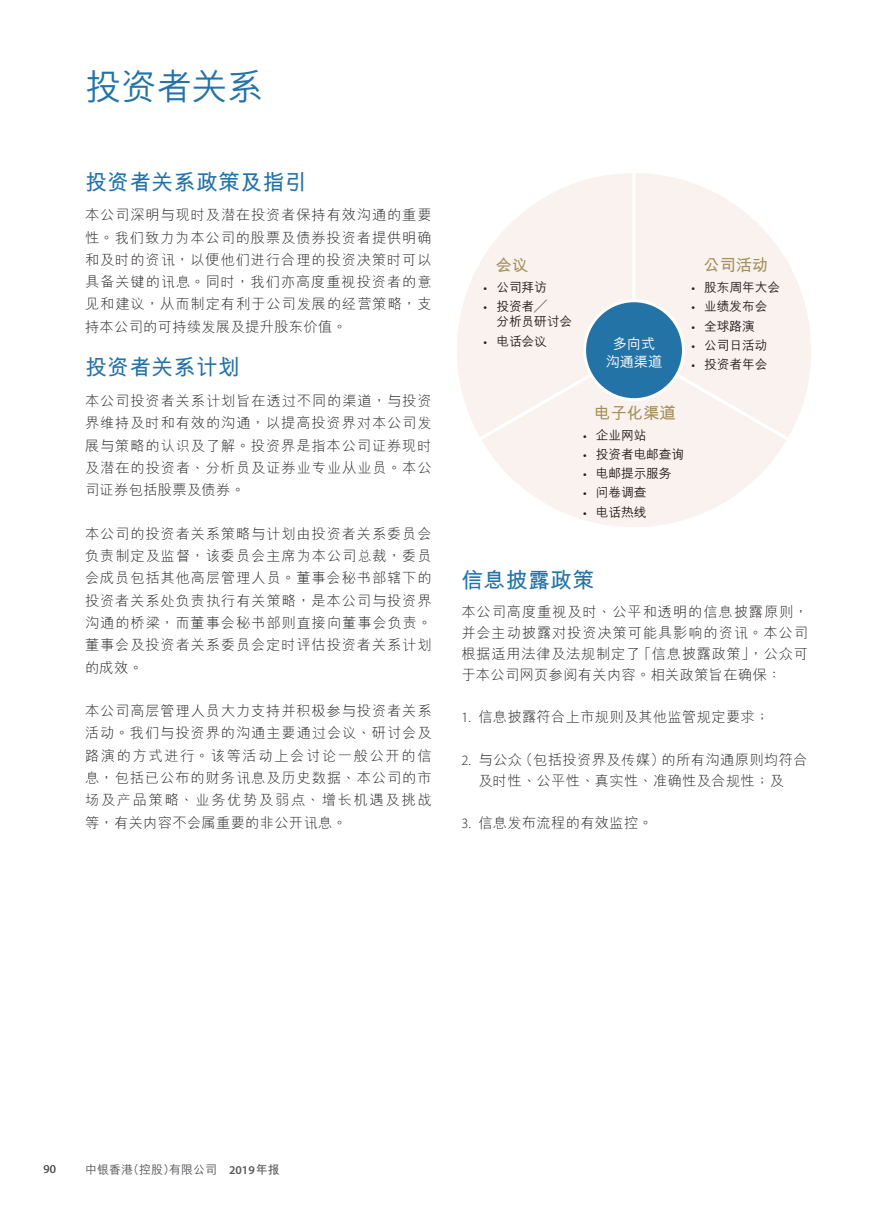
<style>
.page{position:relative;width:893px;height:1212px;background:#fff}
.page>*{position:absolute;margin:0;border:0;box-sizing:border-box;transform-origin:0 0}
.t1{font:500 36px "M Hei HKS";letter-spacing:-.01em;color:#2473a7}
.t2{font:700 21.75px "M Hei HKS";letter-spacing:.02em;color:#2473a7}
.t3{font:700 16.5px "M Hei HKS";letter-spacing:-.01em;color:#a3905a}
.t4{font:300 14.25px/22.4px "M Hei HKS";letter-spacing:.05em;color:#231f20;text-align:justify}
.t5{font:300 14.25px/21px "M Hei HKS";letter-spacing:.03em;color:#231f20;text-align:center}
.t6{font:300 14.25px "M Hei HKS";letter-spacing:.02em;color:#231f20}
.t7{font:500 14.25px/18px "M Hei HKS";letter-spacing:-.01em;color:#fff;text-align:center}
.t8{font:500 12.75px/15px "M Hei HKS";letter-spacing:-.01em;color:#231f20}
.t9{font:500 12px "M Hei HKS";color:#57585a}
.t10{font:12px "Myriad Pro";color:#57585a}
.s1{font-family:"Myriad Pro";font-weight:400}
.s2{font-family:"Myriad Pro"}
.s3{font-family:"Myriad Pro";font-weight:600}
.s4{font-weight:700}
</style>
<div class="page">
<svg style="left:457px;top:173px;width:173px;height:254px"></svg>
<svg style="left:475px;top:346px;width:309px;height:181px"></svg>
<svg style="left:630px;top:173px;width:181px;height:271px"></svg>
<div style="left:585px;top:301px;width:98px;height:99px;background:#2473a7;border-radius:50%"></div>
<div style="left:583px;top:299px;width:102px;height:102px;border:3px solid #fff;border-radius:50%"></div>
<h1 class="t1" style="left:85px;top:61px;width:180px">投資者關系</h1>
<h2 class="t2" style="left:85px;top:166px;width:223px">投資者關系政策及指引</h2>
<p class="t4" style="left:85px;top:203px;width:348px">本公司深明與現時及潛在投資者保持有效溝通的重要性。我們致力為本公司的股票及債券投資者提供明確和及時的資訊，以便他們進行合理的投資決策時可以具備關鍵的訊息。同時，我們亦高度重視投資者的意見和建議，從而制定有利於公司發展的經營策略，支持本公司的可持續發展及提升股東價值。</p>
<h2 class="t2" style="left:85px;top:352px;width:156px">投資者關系計劃</h2>
<p class="t4" style="left:85px;top:389px;width:348px">本公司投資者關系計劃旨在透過不同的渠道，與投資界維持及時和有效的溝通，以提高投資界對本公司發展與策略的認識及了解。投資界是指本公司證券現時及潛在的投資者、分析員及證券業專業從業員。本公司證券包括股票及債券。</p>
<p class="t4" style="left:85px;top:522px;width:348px">本公司的投資者關系策略與計劃由投資者關系委員會負責制定及監督，該委員會主席為本公司總裁，委員會成員包括其他高層管理人員。董事會秘書部轄下的投資者關系處負責執行有關策略，是本公司與投資界溝通的橋樑，而董事會秘書部則直接向董事會負責。董事會及投資者關系委員會定時評估投資者關系計劃的成效。</p>
<p class="t4" style="left:85px;top:699px;width:348px">本公司高層管理人員大力支持並積極參與投資者關系活動。我們與投資界的溝通主要通過會議、研討會及路演的方式進行。該等活動上會討論一般公開的信息，包括已公佈的財務訊息及歷史數據、本公司的市場及產品策略、業務優勢及弱點、增長機遇及挑戰等，有關內容不會屬重要的非公開訊息。</p>
<p class="t3" style="left:496px;top:253px;width:34px">會議</p>
<p class="t3" style="left:703px;top:253px;width:67px">公司活動</p>
<p class="t8" style="left:484px;top:279px;width:65px"><span class="s1">•</span> 公司拜訪</p>
<p class="t8" style="left:496px;top:298px;width:77px;text-indent:-13px"><span class="s1">•</span> 投資者╱<br>分析員研討會</p>
<p class="t8" style="left:484px;top:332px;width:65px"><span class="s1">•</span> 電話會議</p>
<p class="t7" style="left:606px;top:333px;width:58px">多向式溝通渠道</p>
<p class="t8" style="left:691px;top:279px;width:90px"><span class="s1">•</span> 股東週年大會</p>
<p class="t8" style="left:691px;top:298px;width:77px"><span class="s1">•</span> 業績發佈會</p>
<p class="t8" style="left:691px;top:317px;width:65px"><span class="s1">•</span> 全球路演</p>
<p class="t8" style="left:691px;top:337px;width:77px"><span class="s1">•</span> 公司日活動</p>
<p class="t8" style="left:691px;top:356px;width:77px"><span class="s1">•</span> 投資者年會</p>
<p class="t3" style="left:594px;top:401px;width:83px">電子化渠道</p>
<p class="t8" style="left:583px;top:427px;width:65px"><span class="s1">•</span> 企業網站</p>
<p class="t8" style="left:583px;top:446px;width:103px"><span class="s1">•</span> 投資者電郵查詢</p>
<p class="t8" style="left:583px;top:465px;width:90px"><span class="s1">•</span> 電郵提示服務</p>
<p class="t8" style="left:583px;top:484px;width:65px"><span class="s1">•</span> 問卷調查</p>
<p class="t8" style="left:583px;top:504px;width:65px"><span class="s1">•</span> 電話熱線</p>
<h2 class="t2" style="left:461px;top:564px;width:134px">信息披露政策</h2>
<p class="t4" style="left:461px;top:601px;width:348px;line-height:21px">本公司高度重視及時、公平和透明的信息披露原則，並會主動披露對投資決策可能具影響的資訊。本公司根據適用法律及法規制定了「信息披露政策」，公眾可於本公司網頁參閱有關內容。相關政策旨在確保：</p>
<p class="t6" style="left:461px;top:707px;width:309px"><span class="s2">1.</span> 信息披露符合上市規則及其他監管規定要求；</p>
<p class="t5" style="left:461px;top:748px;width:348px"><span class="s2">2.</span> 與公眾（包括投資界及傳媒）的所有溝通原則均符合及時性、公平性、真實性、準確性及合規性；及</p>
<p class="t6" style="left:461px;top:813px;width:193px"><span class="s2">3.</span> 信息發佈流程的有效監控。</p>
<p class="t10" style="left:44px;top:1161px;width:14px">90</p>
<p class="t9" style="left:85px;top:1160px;width:196px">中銀香港（控股）有限公司 <span class="s3">2019</span><span class="s4">年報</span></p>
</div>
